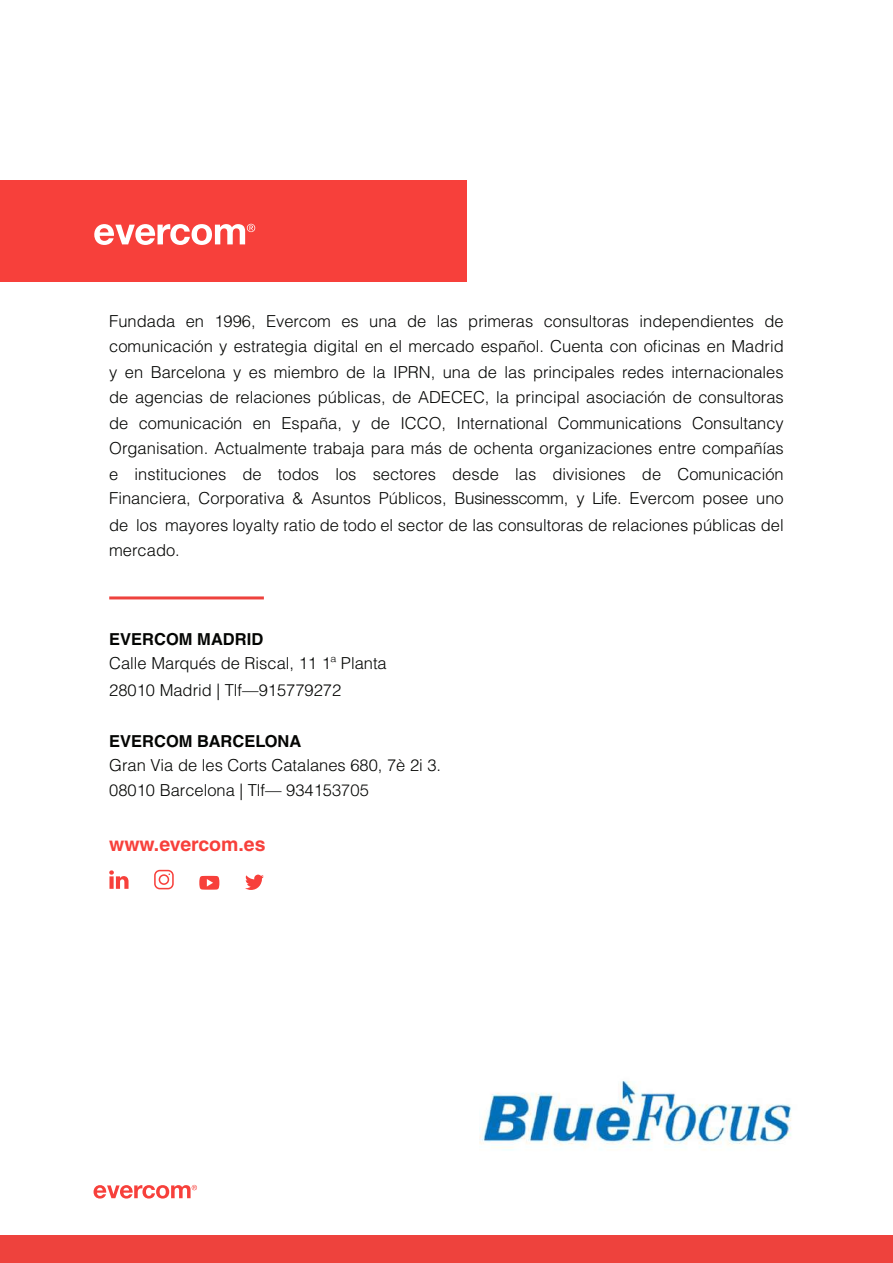
<style>
.page{position:relative;width:893px;height:1263px;background:#fff}
.page>*{position:absolute;margin:0;border:0;box-sizing:border-box;transform-origin:0 0}
.t1{font:700 19.5px "Helvetica LT Std";color:#f7403b}
.t2{font:300 16.5px/25.3px "Helvetica LT Std";color:#040503}
.t3{font:700 16.5px "Helvetica LT Std";color:#040503}
.s1{font-family:"Helvetica Neue LT Std"}
</style>
<div class="page">
<hr style="left:109px;top:596px;width:155px;height:3px;background:#ee423d">
<div style="left:0;top:1236px;width:893px;height:27px;background:#ee423d"></div>
<svg style="left:94px;top:1185px;width:103px;height:13px"></svg>
<img style="left:479px;top:1080px;width:313px;height:70px">
<div style="left:0;top:180px;width:466px;height:102px;background:#f7403b"></div>
<svg style="left:94px;top:224px;width:161px;height:21px"></svg>
<svg style="left:154px;top:870px;width:20px;height:19px"></svg>
<svg style="left:245px;top:875px;width:19px;height:15px"></svg>
<svg style="left:199px;top:876px;width:20px;height:14px"></svg>
<svg style="left:109px;top:870px;width:20px;height:19px"></svg>
<p class="t2" style="left:109px;top:308px;width:676px;text-align:justify">Fundada en 1996, Evercom es una de las primeras consultoras independientes de comunicación y estrategia digital en el mercado español. Cuenta con oficinas en Madrid y en Barcelona y es miembro de la IPRN, una de las principales redes internacionales de agencias de relaciones públicas, de ADECEC, la principal asociación de consultoras de comunicación en España, y de ICCO, International Communications Consultancy Organisation. Actualmente trabaja para más de ochenta organizaciones entre compañías e instituciones de todos los sectores desde las divisiones de Comunicación Financiera, Corporativa &amp; Asuntos Públicos, B<span class="s1">usinesscomm</span>, y <span class="s1">Life</span>. Evercom posee uno</p>
<p class="t2" style="left:109px;top:512px;width:676px">de los mayores loyalty ratio de todo el sector de las consultoras de relaciones públicas del mercado.</p>
<p class="t3" style="left:109px;top:629px;width:155px">EVERCOM MADRID</p>
<p class="t2" style="left:109px;top:650px;width:279px;line-height:26.4px">Calle Marqués de Riscal, 11 1ª Planta<br>28010 Madrid | Tlf—915779272</p>
<p class="t3" style="left:109px;top:731px;width:194px">EVERCOM BARCELONA</p>
<p class="t2" style="left:109px;top:753px;width:333px">Gran Via de les Corts Catalanes 680, 7è 2i 3.<br>08010 Barcelona | Tlf— 93415<span class="s1">3705</span></p>
<p class="t1" style="left:109px;top:832px;width:158px">www.evercom.es</p>
</div>
